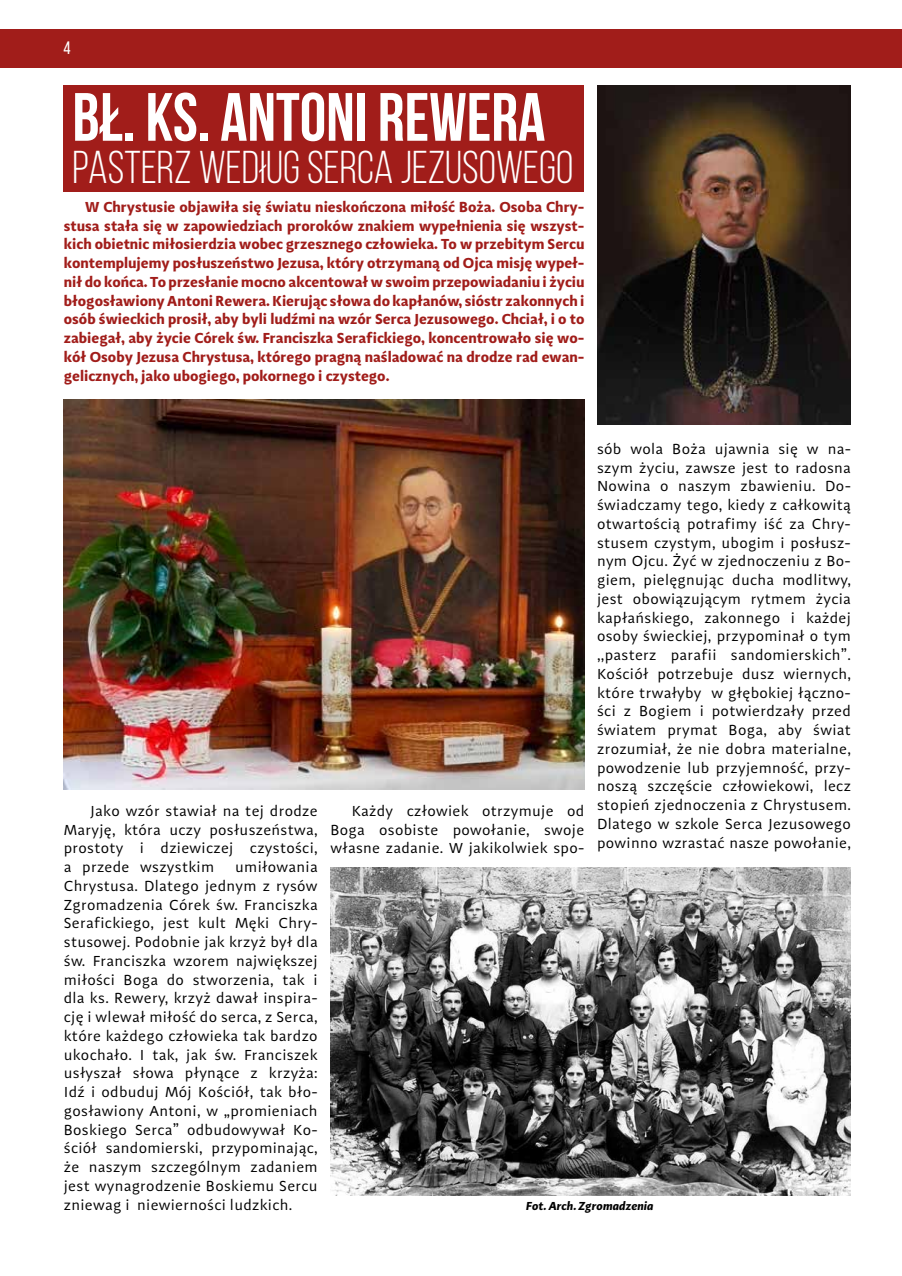
<style>
.page{position:relative;width:902px;height:1276px;background:#fff}
.page>*{position:absolute;margin:0;border:0;box-sizing:border-box;transform-origin:0 0}
.t1{font:700 68.1px "Bebas Neue";color:#fff}
.t2{font:45.9px "Bebas Neue";color:#fff}
.t3{font:18px "Bebas Neue";color:#fff}
.t4{font:15px/18.8px "Adagio Sans";letter-spacing:.02em;color:#000;text-align:justify}
.t5{font:700 15px/18.8px "Adagio Sans";color:#a11d1a;text-align:justify}
.t6{font:italic 700 12px "Adagio Sans";color:#000}
</style>
<div class="page">
<div style="left:0;top:30px;width:901px;height:38px;background:#a11d1a"></div>
<img style="left:64px;top:399px;width:520px;height:390px">
<img style="left:330px;top:867px;width:520px;height:328px">
<img style="left:597px;top:85px;width:253px;height:340px">
<div style="left:64px;top:85px;width:520px;height:106px;background:#a11d1a"></div>
<p class="t3" style="left:64px;top:38px;width:9px">4</p>
<h1 class="t1" style="left:72px;top:80px;width:474px">BŁ. KS. ANTONI REWERA</h1>
<h2 class="t2" style="left:72px;top:143px;width:502px">PASTERZ WEDŁUG SERCA JEZUSOWEGO</h2>
<p class="t5" style="left:64px;top:198px;width:522px;text-indent:21px">W Chrystusie objawiła się światu nieskończona miłość Boża. Osoba Chry&shy;stusa stała się w zapowiedziach proroków znakiem wypełnienia się wszyst&shy;kich obietnic miłosierdzia wobec grzesznego człowieka. To w przebitym Sercu kontemplujemy posłuszeństwo Jezusa, który otrzymaną od Ojca misję wypeł&shy;nił do końca. To przesłanie mocno akcentował w swoim przepowiadaniu i życiu błogosławiony Antoni Rewera. Kierując słowa do kapłanów, sióstr zakonnych i osób świeckich prosił, aby byli ludźmi na wzór Serca Jezusowego. Chciał, i o to zabiegał, aby życie Córek św. Franciszka Serafickiego, koncentrowało się wo&shy;kół Osoby Jezusa Chrystusa, którego pragną naśladować na drodze rad ewan&shy;gelicznych, jako ubogiego, pokornego i czystego.</p>
<p class="t4" style="left:64px;top:801px;width:255px;text-indent:27px">Jako wzór stawiał na tej drodze Maryję, która uczy posłuszeństwa, prostoty i dziewiczej czystości, a przede wszystkim</p>
<p class="t4" style="left:64px;top:858px;width:255px;text-indent:171px">umiłowania Chrystusa. Dlatego jednym z rysów Zgromadzenia Córek św. Franciszka Serafickiego, jest kult Męki Chry&shy;stusowej. Podobnie jak krzyż był dla św. Franciszka wzorem największej miłości Boga do stworzenia, tak i dla ks. Rewery, krzyż dawał inspira&shy;cję i wlewał miłość do serca, z Serca, które każdego człowieka tak bardzo ukochało. I tak, jak św. Franciszek usłyszał słowa płynące z krzyża:<br>Idź i odbuduj Mój Kościół, tak bło&shy;gosławiony Antoni, w „promieniach Boskiego Serca” odbudowywał Ko&shy;ściół sandomierski, przypominając, że naszym szczególnym zadaniem jest wynagrodzenie Boskiemu Sercu zniewag i niewierności ludzkich.</p>
<p class="t4" style="left:330px;top:801px;width:255px;text-indent:21px">Każdy człowiek otrzymuje od Boga osobiste powołanie, swoje własne zadanie. W jakikolwiek spo-</p>
<p class="t4" style="left:597px;top:439px;width:255px">sób wola Boża ujawnia się w na&shy;szym życiu, zawsze jest to radosna Nowina o naszym zbawieniu. Do&shy;świadczamy tego, kiedy z całkowitą otwartością potrafimy iść za Chry&shy;stusem czystym, ubogim i posłusz&shy;nym Ojcu. Żyć w zjednoczeniu z Bo&shy;giem, pielęgnując ducha modlitwy, jest obowiązującym rytmem życia kapłańskiego, zakonnego i każdej osoby świeckiej, przypominał o tym ,,pasterz parafii sandomierskich”.<br>Kościół potrzebuje dusz wiernych, które trwałyby w głębokiej łączno&shy;ści z Bogiem i potwierdzały przed światem prymat Boga, aby świat zrozumiał, że nie dobra materialne, powodzenie lub przyjemność, przy&shy;noszą szczęście człowiekowi, lecz stopień zjednoczenia z Chrystusem.<br>Dlatego w szkole Serca Jezusowego powinno wzrastać nasze powołanie,</p>
<p class="t6" style="left:527px;top:1198px;width:129px">Fot. Arch. Zgromadzenia</p>
</div>
